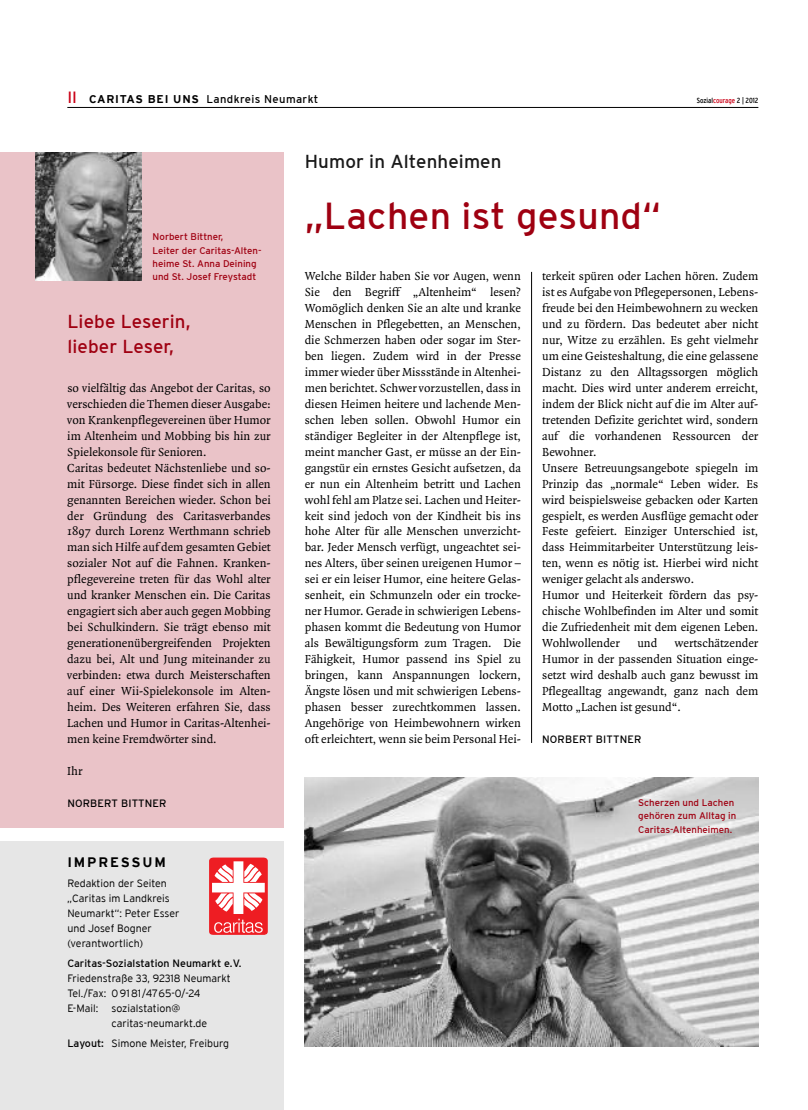
<style>
.page{position:relative;width:808px;height:1110px;background:#fff}
.page>*{position:absolute;margin:0;border:0;box-sizing:border-box;transform-origin:0 0}
.t1{font:37.5px "Interstate";letter-spacing:.005em;color:#9f0011}
.t2{font:18.75px/24.8px "Interstate";letter-spacing:.005em;color:#9f0011}
.t3{font:18.75px "Interstate";letter-spacing:.005em;color:#191919}
.t4{font:700 13.75px "Interstate";letter-spacing:.135em;color:#000}
.t5{font:12.5px/16px "Quadraat";color:#000}
.t6{font:11.25px "Interstate";letter-spacing:.035em;color:#000}
.t7{font:300 10.62px/15px "Interstate";color:#000}
.t8{font:10.62px "Interstate";color:#000}
.t9{font:9.75px/13.2px "Interstate";color:#9f0011}
.t10{font:condensed 7.5px "Interstate";color:#000}
.s1{font-size:16.25px;color:#ca0016}
.s2{font-weight:700}
.s3{color:#ca0016}
.s4{font-weight:400}
</style>
<div class="page">
<hr style="left:67px;top:107px;width:691px;height:1px;background:#000">
<div style="left:0;top:152px;width:283px;height:676px;background:#eac3c8"></div>
<img style="left:35px;top:152px;width:107px;height:128px">
<div style="left:0;top:840px;width:283px;height:269px;background:#e6e6e6"></div>
<svg style="left:209px;top:857px;width:59px;height:77px"></svg>
<img style="left:305px;top:777px;width:453px;height:268px">
<hr style="left:531px;top:272px;width:1px;height:470px;background:#000">
<p class="t6" style="left:67px;top:92px;width:253px"><span class="s1">II</span> <span class="s2">CARITAS BEI UNS</span> Landkreis Neumarkt</p>
<p class="t10" style="left:697px;top:96px;width:63px">Sozial<span class="s3">courage</span> 2 | 2012</p>
<p class="t9" style="left:153px;top:230px;width:111px">Norbert Bittner,<br>Leiter der Caritas-Alten&shy;heime St. Anna Deining und St. Josef Freystadt</p>
<h2 class="t2" style="left:67px;top:309px;width:125px">Liebe Leserin, lieber Leser,</h2>
<p class="t5" style="left:67px;top:381px;width:205px">so vielfältig das Angebot der Caritas, so verschieden die Themen dieser Ausgabe: von Krankenpflegevereinen über Humor im Altenheim und Mobbing bis hin zur Spielekonsole für Senioren.<br>Caritas bedeutet Nächstenliebe und so&shy;mit Fürsorge. Diese findet sich in allen genannten Bereichen wieder. Schon bei der Gründung des Caritasverbandes 1897 durch Lorenz Werthmann schrieb man sich Hilfe auf dem gesamten Gebiet sozialer Not auf die Fahnen. Kranken&shy;pflegevereine treten für das Wohl alter und kranker Menschen ein. Die Caritas engagiert sich aber auch gegen Mobbing bei Schulkindern. Sie trägt ebenso mit generationenübergreifenden Projekten dazu bei, Alt und Jung miteinander zu verbinden: etwa durch Meisterschaften auf einer Wii-Spielekonsole im Alten&shy;heim. Des Weiteren erfahren Sie, dass Lachen und Humor in Caritas-Altenhei&shy;men keine Fremdwörter sind.</p>
<p class="t5" style="left:67px;top:764px;width:17px">Ihr</p>
<p class="t8" style="left:67px;top:796px;width:101px">NORBERT BITTNER</p>
<p class="t4" style="left:67px;top:854px;width:100px">IMPRESSUM</p>
<p class="t7" style="left:67px;top:875px;width:114px">Redaktion der Seiten „Caritas im Landkreis<br>Neumarkt“: Peter Esser und Josef Bogner (verantwortlich)</p>
<p class="t8" style="left:67px;top:957px;width:176px">Caritas-Sozialstation Neumarkt e.V.</p>
<p class="t7" style="left:67px;top:970px;width:165px">Friedenstraße 33, 92318 Neumarkt<br>Tel./Fax: 09181/4765-0/-24<br>E-Mail:</p>
<p class="t7" style="left:112px;top:1000px;width:97px">sozialstation@ caritas-neumarkt.de</p>
<p class="t7" style="left:67px;top:1035px;width:163px"><span class="s4">Layout:</span> Simone Meister, Freiburg</p>
<h2 class="t3" style="left:305px;top:150px;width:198px">Humor in Altenheimen</h2>
<h1 class="t1" style="left:305px;top:195px;width:358px">„Lachen ist gesund“</h1>
<p class="t5" style="left:305px;top:269px;width:218px;text-align:justify">Welche Bilder haben Sie vor Augen, wenn Sie den Begriff „Altenheim“ lesen?<br>Womöglich denken Sie an alte und kranke Menschen in Pflegebetten, an Menschen, die Schmerzen haben oder sogar im Ster&shy;ben liegen. Zudem wird in der Presse immer wieder über Missstände in Altenhei&shy;men berichtet. Schwer vorzustellen, dass in diesen Heimen heitere und lachende Men&shy;schen leben sollen. Obwohl Humor ein ständiger Begleiter in der Altenpflege ist, meint mancher Gast, er müsse an der Ein&shy;gangstür ein ernstes Gesicht aufsetzen, da er nun ein Altenheim betritt und Lachen wohl fehl am Platze sei. Lachen und Heiter&shy;keit sind jedoch von der Kindheit bis ins hohe Alter für alle Menschen unverzicht&shy;bar. Jeder Mensch verfügt, ungeachtet sei&shy;nes Alters, über seinen ureigenen Humor – sei er ein leiser Humor, eine heitere Gelas&shy;senheit, ein Schmunzeln oder ein trocke&shy;ner Humor. Gerade in schwierigen Lebens&shy;phasen kommt die Bedeutung von Humor als Bewältigungsform zum Tragen. Die Fähigkeit, Humor passend ins Spiel zu bringen, kann Anspannungen lockern, Ängste lösen und mit schwierigen Lebens&shy;phasen besser zurechtkommen lassen.<br>Angehörige von Heimbewohnern wirken oft erleichtert, wenn sie beim Personal Hei-</p>
<p class="t5" style="left:542px;top:269px;width:218px">terkeit spüren oder Lachen hören. Zudem ist es Aufgabe von Pflegepersonen, Lebens&shy;freude bei den Heimbewohnern zu wecken und zu fördern. Das bedeutet aber nicht nur, Witze zu erzählen. Es geht vielmehr um eine Geisteshaltung, die eine gelassene Distanz zu den Alltagssorgen möglich macht. Dies wird unter anderem erreicht, indem der Blick nicht auf die im Alter auf&shy;tretenden Defizite gerichtet wird, sondern auf die vorhandenen Ressourcen der Bewohner.<br>Unsere Betreuungsangebote spiegeln im Prinzip das „normale“ Leben wider. Es wird beispielsweise gebacken oder Karten gespielt, es werden Ausflüge gemacht oder Feste gefeiert. Einziger Unterschied ist, dass Heimmitarbeiter Unterstützung leis&shy;ten, wenn es nötig ist. Hierbei wird nicht weniger gelacht als anderswo.<br>Humor und Heiterkeit fördern das psy&shy;chische Wohlbefinden im Alter und somit die Zufriedenheit mit dem eigenen Leben.<br>Wohlwollender</p>
<p class="t5" style="left:542px;top:636px;width:218px;text-align:justify;text-indent:133px">wertschätzender Humor in der passenden Situation einge&shy;setzt wird deshalb auch ganz bewusst im Pflegealltag angewandt, ganz nach dem Motto „Lachen ist gesund“.</p>
<p class="t8" style="left:542px;top:733px;width:101px">NORBERT BITTNER</p>
<p class="t5" style="left:637px;top:636px;width:21px">und</p>
<p class="t9" style="left:638px;top:795px;width:100px">Scherzen und Lachen gehören zum Alltag in<br>Caritas-Altenheimen.</p>
</div>
